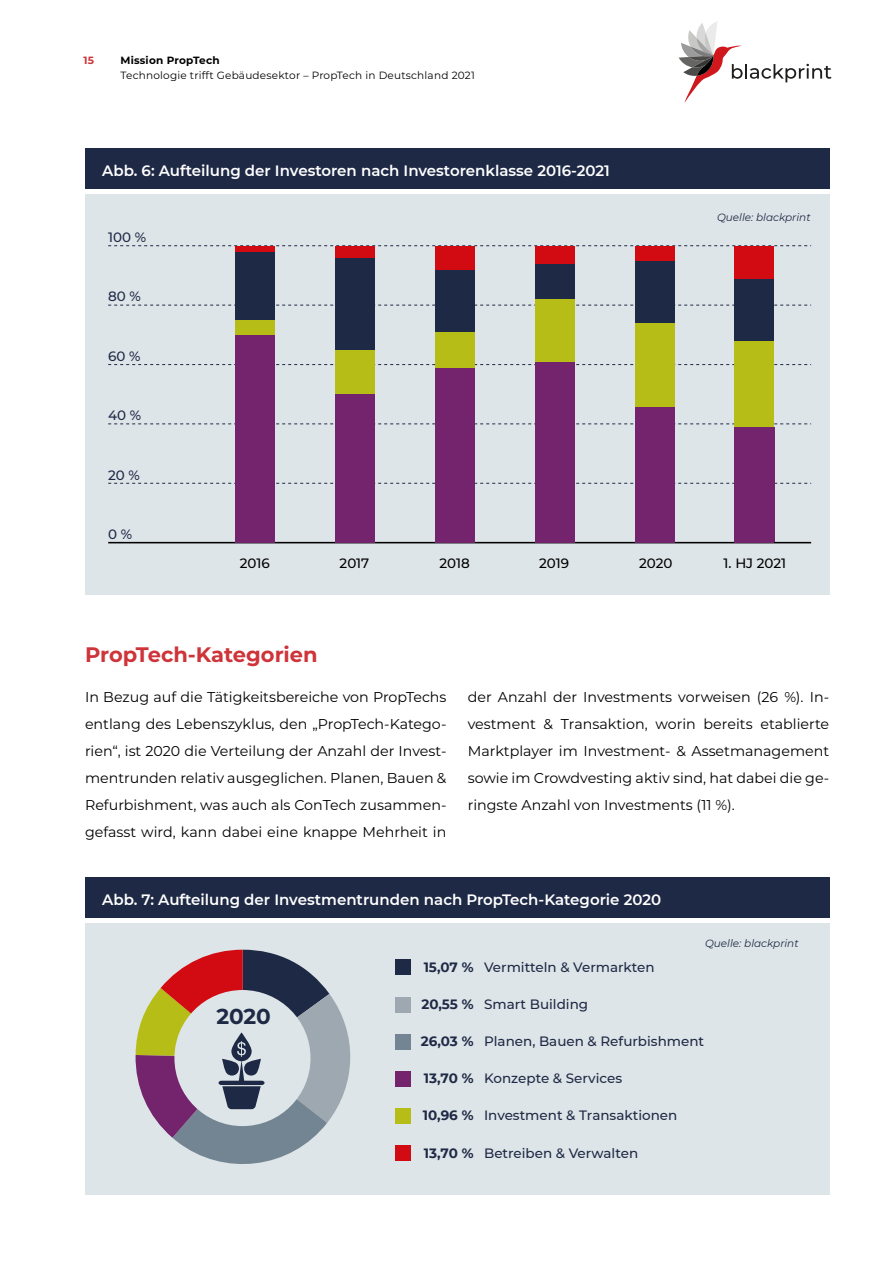
<style>
.page{position:relative;width:893px;height:1263px;background:#fff}
.page>*{position:absolute;margin:0;border:0;box-sizing:border-box;transform-origin:0 0}
.t1{font:700 21.6px "Montserrat";color:#1e2945}
.t2{font:700 21px "Montserrat";color:#ce343a}
.t3{font:600 15px "Montserrat";color:#fff}
.t4{font:14.25px/27px "Montserrat";color:#000;text-align:justify}
.t5{font:500 13.5px "Montserrat";color:#1e2945}
.t6{font:700 13.5px "Montserrat";color:#1e2945}
.t7{font:500 13.5px "Montserrat";letter-spacing:-.005em;color:#000}
.t8{font:10.5px "Montserrat";letter-spacing:.02em;color:#000}
.t9{font:italic 10.5px "Montserrat";color:#1e2945}
.t10{font:700 10.5px "Montserrat";letter-spacing:.02em;color:#000}
.t11{font:700 10.5px "Montserrat";color:#ce343a}
</style>
<div class="page">
<svg style="left:679px;top:22px;width:152px;height:81px"></svg>
<div style="left:85px;top:194px;width:744px;height:400px;background:#dee5e8"></div>
<div style="left:85px;top:148px;width:744px;height:41px;background:#1e2945"></div>
<svg style="left:108px;top:423px;width:703px;height:1px"></svg>
<svg style="left:108px;top:305px;width:703px;height:1px"></svg>
<svg style="left:108px;top:483px;width:703px;height:1px"></svg>
<svg style="left:108px;top:364px;width:703px;height:1px"></svg>
<svg style="left:108px;top:245px;width:703px;height:1px"></svg>
<div style="left:635px;top:406px;width:40px;height:137px;background:#74236d"></div>
<hr style="left:108px;top:542px;width:703px;height:1px;background:#000">
<div style="left:235px;top:335px;width:40px;height:208px;background:#74236d"></div>
<div style="left:335px;top:394px;width:40px;height:149px;background:#74236d"></div>
<div style="left:435px;top:367px;width:40px;height:176px;background:#74236d"></div>
<div style="left:535px;top:361px;width:40px;height:182px;background:#74236d"></div>
<div style="left:635px;top:406px;width:39px;height:137px;background:#74236d"></div>
<div style="left:734px;top:427px;width:40px;height:116px;background:#74236d"></div>
<div style="left:235px;top:320px;width:40px;height:15px;background:#b6bd17"></div>
<div style="left:335px;top:350px;width:40px;height:44px;background:#b6bd17"></div>
<div style="left:435px;top:332px;width:40px;height:35px;background:#b6bd17"></div>
<div style="left:535px;top:299px;width:40px;height:62px;background:#b6bd17"></div>
<div style="left:635px;top:323px;width:39px;height:83px;background:#b6bd17"></div>
<div style="left:734px;top:341px;width:40px;height:86px;background:#b6bd17"></div>
<div style="left:235px;top:252px;width:40px;height:68px;background:#1e2945"></div>
<div style="left:335px;top:258px;width:40px;height:92px;background:#1e2945"></div>
<div style="left:435px;top:269px;width:40px;height:63px;background:#1e2945"></div>
<div style="left:535px;top:264px;width:40px;height:35px;background:#1e2945"></div>
<div style="left:635px;top:261px;width:39px;height:62px;background:#1e2945"></div>
<div style="left:734px;top:278px;width:40px;height:63px;background:#1e2945"></div>
<div style="left:235px;top:246px;width:40px;height:6px;background:#d20a11"></div>
<div style="left:335px;top:246px;width:40px;height:12px;background:#d20a11"></div>
<div style="left:435px;top:246px;width:40px;height:23px;background:#d20a11"></div>
<div style="left:535px;top:246px;width:40px;height:18px;background:#d20a11"></div>
<div style="left:635px;top:246px;width:39px;height:15px;background:#d20a11"></div>
<div style="left:734px;top:246px;width:40px;height:32px;background:#d20a11"></div>
<div style="left:85px;top:923px;width:744px;height:272px;background:#dee5e8"></div>
<div style="left:85px;top:877px;width:744px;height:40px;background:#1e2945"></div>
<div style="left:396px;top:960px;width:15px;height:15px;background:#1e2945"></div>
<div style="left:396px;top:997px;width:15px;height:15px;background:#9da8b0"></div>
<div style="left:396px;top:1034px;width:15px;height:15px;background:#738592"></div>
<div style="left:396px;top:1071px;width:15px;height:15px;background:#74236d"></div>
<div style="left:396px;top:1108px;width:15px;height:16px;background:#b6bd17"></div>
<div style="left:396px;top:1146px;width:15px;height:15px;background:#d20a11"></div>
<svg style="left:135px;top:950px;width:216px;height:214px"></svg>
<p class="t11" style="left:83px;top:53px;width:12px">15</p>
<p class="t10" style="left:120px;top:53px;width:101px">Mission PropTech</p>
<p class="t8" style="left:120px;top:68px;width:356px">Technologie trifft Gebäudesektor – PropTech in Deutschland 2021</p>
<p class="t3" style="left:102px;top:160px;width:509px">Abb. 6: Aufteilung der Investoren nach Investorenklasse 2016-2021</p>
<p class="t5" style="left:108px;top:228px;width:40px">100 %</p>
<p class="t5" style="left:108px;top:287px;width:34px">80 %</p>
<p class="t5" style="left:108px;top:347px;width:34px">60 %</p>
<p class="t5" style="left:108px;top:406px;width:35px">40 %</p>
<p class="t5" style="left:108px;top:465px;width:33px">20 %</p>
<p class="t5" style="left:108px;top:525px;width:26px">0 %</p>
<p class="t9" style="left:717px;top:210px;width:95px">Quelle: blackprint</p>
<p class="t7" style="left:240px;top:554px;width:31px">2016</p>
<p class="t7" style="left:340px;top:554px;width:31px">2017</p>
<p class="t7" style="left:439px;top:554px;width:32px">2018</p>
<p class="t7" style="left:539px;top:554px;width:31px">2019</p>
<p class="t7" style="left:639px;top:554px;width:35px">2020</p>
<p class="t7" style="left:724px;top:554px;width:64px">1. HJ 2021</p>
<h2 class="t2" style="left:85px;top:639px;width:234px">PropTech-Kategorien</h2>
<p class="t4" style="left:85px;top:683px;width:363px">In Bezug auf die Tätigkeitsbereiche von PropTechs entlang des Lebenszyklus, den „PropTech-Katego&shy;rien“, ist 2020 die Verteilung der Anzahl der Invest&shy;mentrunden relativ ausgeglichen. Planen, Bauen &amp; Refurbishment, was auch als ConTech zusammen&shy;gefasst wird, kann dabei eine knappe Mehrheit in</p>
<p class="t4" style="left:468px;top:683px;width:363px">der Anzahl der Investments vorweisen (26 %). In&shy;vestment &amp; Transaktion, worin bereits etablierte Marktplayer im Investment- &amp; Assetmanagement sowie im Crowdvesting aktiv sind, hat dabei die ge&shy;ringste Anzahl von Investments (11 %).</p>
<p class="t3" style="left:102px;top:888px;width:560px">Abb. 7: Aufteilung der Investmentrunden nach PropTech-Kategorie 2020</p>
<p class="t9" style="left:705px;top:936px;width:95px">Quelle: blackprint</p>
<h1 class="t1" style="left:216px;top:1000px;width:56px">2020</h1>
<p class="t6" style="left:424px;top:957px;width:51px">15,07 %</p>
<p class="t6" style="left:421px;top:994px;width:54px">20,55 %</p>
<p class="t6" style="left:421px;top:1031px;width:54px">26,03 %</p>
<p class="t6" style="left:424px;top:1069px;width:51px">13,70 %</p>
<p class="t6" style="left:423px;top:1106px;width:52px">10,96 %</p>
<p class="t6" style="left:424px;top:1143px;width:51px">13,70 %</p>
<p class="t5" style="left:484px;top:957px;width:172px">Vermitteln &amp; Vermarkten</p>
<p class="t5" style="left:484px;top:995px;width:106px">Smart Building</p>
<p class="t5" style="left:484px;top:1032px;width:222px">Planen, Bauen &amp; Refurbishment</p>
<p class="t5" style="left:484px;top:1069px;width:140px">Konzepte &amp; Services</p>
<p class="t5" style="left:484px;top:1106px;width:195px">Investment &amp; Transaktionen</p>
<p class="t5" style="left:484px;top:1143px;width:156px">Betreiben &amp; Verwalten</p>
</div>
